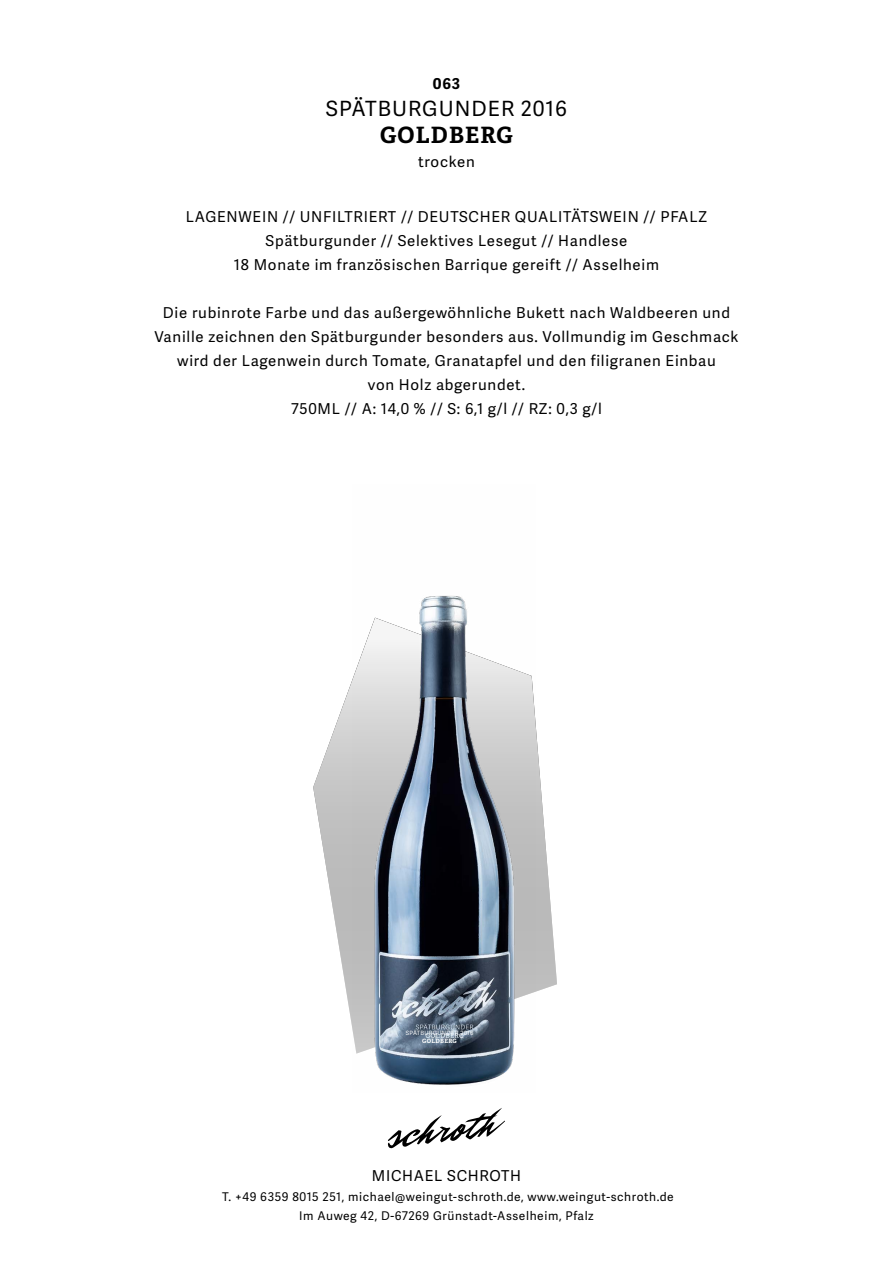
<style>
.page{position:relative;width:893px;height:1263px;background:#fff}
.page>*{position:absolute;margin:0;border:0;box-sizing:border-box;transform-origin:0 0}
.t1{font:700 22.5px "Adelle";letter-spacing:.05em;color:#000}
.t2{font:21px "Adelle Sans";letter-spacing:.05em;color:#000}
.t3{font:15px/24px "Adelle Sans";letter-spacing:.05em;color:#000;text-align:center}
.t4{font:700 15px "Adelle Sans";color:#000}
.t5{font:12px/19.5px "Adelle Sans";letter-spacing:.05em;color:#000;text-align:center}
.t6{font:5.85px "Adelle Sans";letter-spacing:.05em;color:#fff}
.t7{font:700 5.85px "Adelle";letter-spacing:.05em;color:#fff}
</style>
<div class="page">
<svg style="left:313px;top:681px;width:244px;height:345px"></svg>
<img style="left:352px;top:595px;width:184px;height:490px">
<svg style="left:388px;top:1108px;width:117px;height:40px"></svg>
<p class="t4" style="left:433px;top:73px;width:29px">063</p>
<h2 class="t2" style="left:326px;top:93px;width:243px">Spätburgunder 2016</h2>
<h1 class="t1" style="left:380px;top:121px;width:133px">GOLDBERG</h1>
<p class="t3" style="left:418px;top:149px;width:58px">trocken</p>
<p class="t3" style="left:186px;top:204px;width:11px">LAGEN</p>
<p class="t3" style="left:239px;top:204px;width:73px">WEIN // UNF</p>
<p class="t3" style="left:332px;top:204px;width:47px">ILTRIERT</p>
<p class="t3" style="left:401px;top:204px;width:28px">// DEUT</p>
<p class="t3" style="left:459px;top:204px;width:79px">SCHER QUAL</p>
<p class="t3" style="left:558px;top:204px;width:113px">ITÄTSWEIN // PFALZ</p>
<p class="t3" style="left:266px;top:228px;width:363px">Spätburgunder // Selektives Lesegut // Handlese</p>
<p class="t3" style="left:234px;top:252px;width:427px">18 Monate im französischen Barrique gereift // Asselheim</p>
<p class="t3" style="left:154px;top:300px;width:586px">Die rubinrote Farbe und das außergewöhnliche Bukett nach Waldbeeren und Vanille zeichnen den Spätburgunder besonders aus. Vollmundig im Geschmack wird der Lagenwein durch Tomate, Granatapfel und den filigranen Einbau<br>von Holz abgerundet.<br>750ML // A: 14,0 % // S: 6,1 g/l // RZ: 0,3 g/l</p>
<p class="t6" style="left:406px;top:1029px;width:69px">Spätburgunder 2016</p>
<p class="t7" style="left:422px;top:1037px;width:36px">GOLDBERG</p>
<p class="t3" style="left:372px;top:1163px;width:53px">MICHAEL</p>
<p class="t3" style="left:447px;top:1163px;width:75px">SCHROTH</p>
<p class="t5" style="left:222px;top:1186px;width:453px">T. +49 6359 8015 251, michael@weingut-schroth.de, www.weingut-schroth.de<br>Im Auweg 42, D-67269 Grünstadt-Asselheim, Pfalz</p>
</div>
